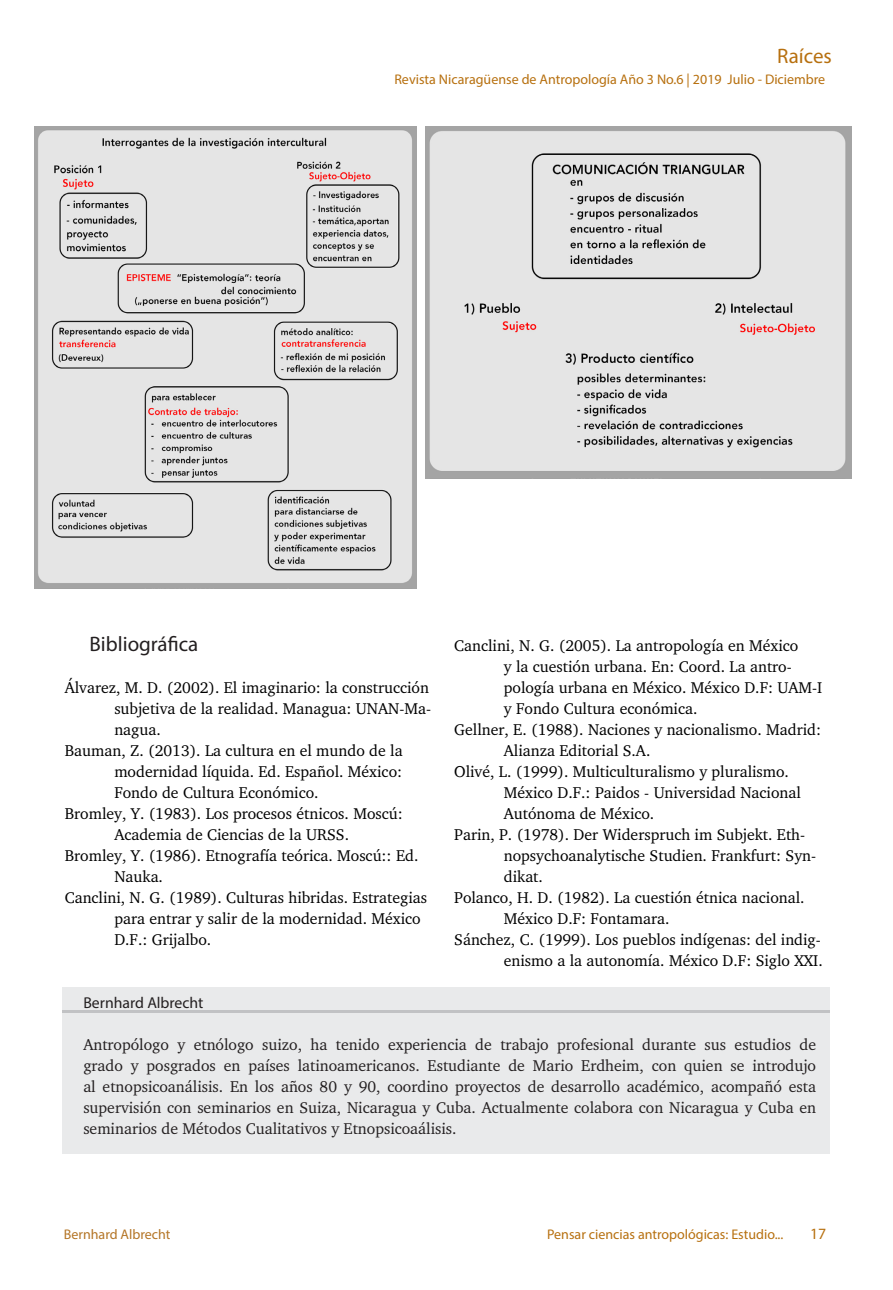
<style>
.page{position:relative;width:893px;height:1290px;background:#fff}
.page>*{position:absolute;margin:0;border:0;box-sizing:border-box;transform-origin:0 0}
.t1{font:21px "Myriad Pro";color:#231f20}
.t2{font:21px "Myriad Pro";color:#b7700f}
.BIBLIOGRAFIA{font:15.75px/21px "Charter";color:#000}
.t3{font:15.75px/21px "Charter";color:#231f20;text-align:justify}
.t4{font:15.75px "Myriad Pro";color:#231f20}
.t5{font:15.75px "Myriad Pro";color:#b7700f}
.t6{font:14px "Myriad Pro";color:#b7700f}
.t7{font:14px "Myriad Pro";color:#b47526}
</style>
<div class="page">
<div style="left:63px;top:987px;width:767px;height:167px;background:#e9eaeb"></div>
<hr style="left:63px;top:1010px;width:767px;height:3px;background:#c1c2c4">
<img style="left:35px;top:126px;width:381px;height:462px">
<img style="left:425px;top:126px;width:427px;height:352px">
<h1 class="t2" style="left:777px;top:43px;width:56px">Raíces</h1>
<p class="t6" style="left:394px;top:71px;width:432px">Revista Nicaragüense de Antropología Año 3 No.6 | 2019 Julio - Diciembre</p>
<p class="t1" style="left:90px;top:631px;width:110px">Bibliográfica</p>
<p class="BIBLIOGRAFIA" style="left:114px;top:677px;width:318px;text-indent:-50px">Álvarez, M. D. (2002). El imaginario: la construcción subjetiva de la realidad. Managua: UNAN-Ma&shy;nagua.</p>
<p class="BIBLIOGRAFIA" style="left:114px;top:740px;width:290px;text-align:justify;text-indent:-50px">Bauman, Z. (2013). La cultura en el mundo de la modernidad líquida. Ed. Español. México:<br>Fondo de Cultura Económico.</p>
<p class="BIBLIOGRAFIA" style="left:65px;top:803px;width:340px;text-align:center">Bromley, Y. (1983). Los procesos étnicos. Moscú:<br>Academia de Ciencias de la URSS.</p>
<p class="BIBLIOGRAFIA" style="left:114px;top:845px;width:306px;text-indent:-50px">Bromley, Y. (1986). Etnografía teórica. Moscú:: Ed.<br>Nauka.</p>
<p class="BIBLIOGRAFIA" style="left:114px;top:887px;width:314px;text-indent:-50px">Canclini, N. G. (1989). Culturas hibridas. Estrategias para entrar y salir de la modernidad. México<br>D.F.: Grijalbo.</p>
<p class="BIBLIOGRAFIA" style="left:504px;top:635px;width:320px;text-indent:-50px">Canclini, N. G. (2005). La antropología en México<br>y la cuestión urbana. En: Coord. La antro&shy;pología urbana en México. México D.F: UAM-I y Fondo Cultura económica.</p>
<p class="BIBLIOGRAFIA" style="left:504px;top:719px;width:319px;text-indent:-50px">Gellner, E. (1988). Naciones y nacionalismo. Madrid:<br>Alianza Editorial S.A.</p>
<p class="BIBLIOGRAFIA" style="left:504px;top:761px;width:298px;text-indent:-50px">Olivé, L. (1999). Multiculturalismo y pluralismo.<br>México D.F.: Paidos - Universidad Nacional<br>Autónoma de México.</p>
<p class="BIBLIOGRAFIA" style="left:504px;top:824px;width:314px;text-indent:-50px">Parin, P. (1978). Der Widerspruch im Subjekt. Eth&shy;nopsychoanalytische Studien. Frankfurt: Syn&shy;dikat.</p>
<p class="BIBLIOGRAFIA" style="left:504px;top:887px;width:302px;text-indent:-50px">Polanco, H. D. (1982). La cuestión étnica nacional.<br>México D.F: Fontamara.</p>
<p class="BIBLIOGRAFIA" style="left:454px;top:929px;width:370px;text-align:right">Sánchez, C. (1999). Los pueblos indígenas: del indig&shy;enismo a la autonomía. México D.F: Siglo XXI.</p>
<p class="t4" style="left:83px;top:993px;width:122px">Bernhard Albrecht</p>
<p class="t3" style="left:83px;top:1034px;width:734px">Antropólogo y etnólogo suizo, ha tenido experiencia de trabajo profesional durante sus estudios de grado y posgrados en países latinoamericanos. Estudiante de Mario Erdheim, con quien se introdujo al etnopsicoanálisis. En los años 80 y 90, coordino proyectos de desarrollo académico, acompañó esta supervisión con seminarios en Suiza, Nicaragua y Cuba. Actualmente colabora con Nicaragua y Cuba en seminarios de Métodos Cualitativos y Etnopsicoaálisis.</p>
<p class="t7" style="left:64px;top:1226px;width:108px">Bernhard Albrecht</p>
<p class="t6" style="left:547px;top:1226px;width:238px">Pensar ciencias antropológicas: Estudio...</p>
<p class="t5" style="left:810px;top:1224px;width:18px">17</p>
</div>
